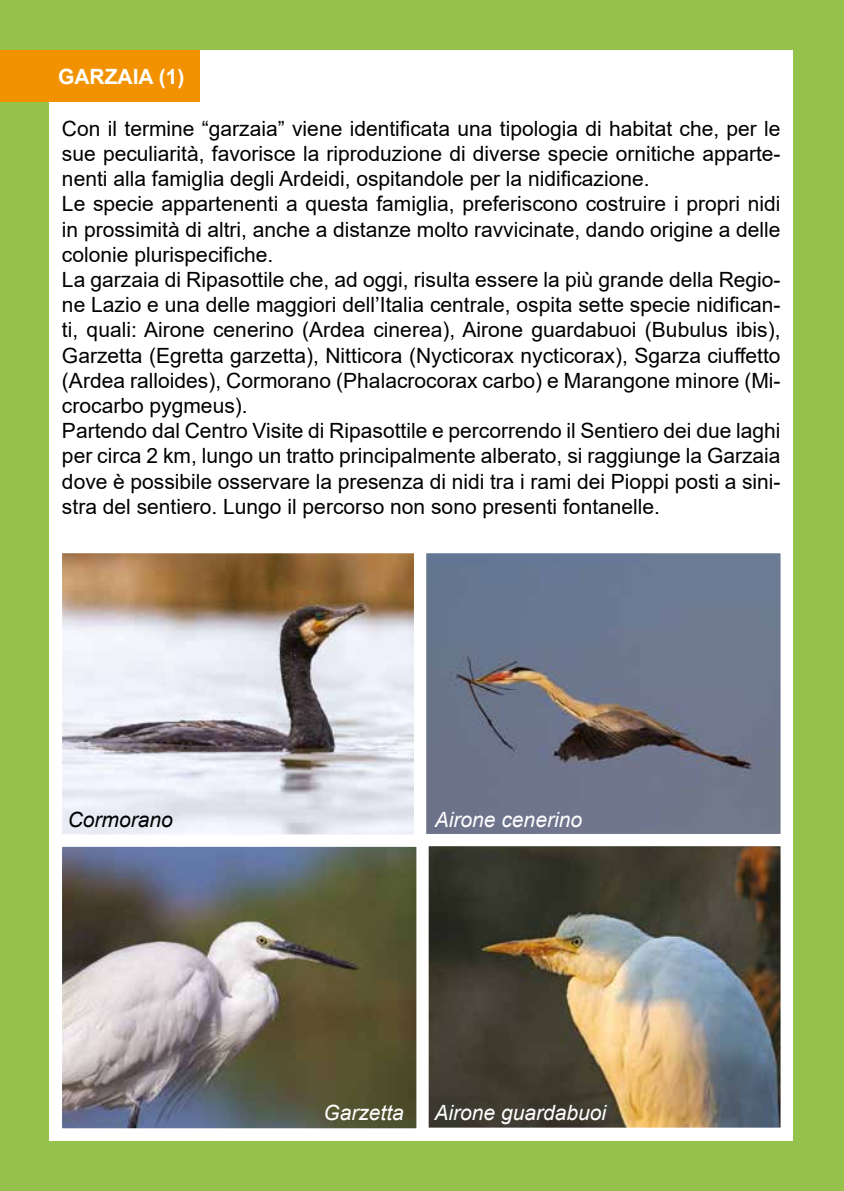
<style>
.page{position:relative;width:844px;height:1191px;background:#fff}
.page>*{position:absolute;margin:0;border:0;box-sizing:border-box;transform-origin:0 0}
.t1{font:21px/25.2px "Arial";color:#000}
.t2{font:italic 21px "Arial";color:#fff}
.t3{font:700 21px "Arial";color:#fff}
.t4{font:italic 21px "Arial";color:#000}
</style>
<div class="page">
<div style="left:0;top:0;width:843px;height:1191px;background:#94c24a"></div>
<div style="left:49px;top:50px;width:744px;height:1090px;background:#fff"></div>
<img style="left:63px;top:554px;width:351px;height:280px">
<img style="left:427px;top:554px;width:352px;height:280px">
<img style="left:428px;top:847px;width:351px;height:279px">
<div style="left:414px;top:834px;width:378px;height:305px;border:12px solid #fff"></div>
<svg style="left:63px;top:847px;width:352px;height:280px"></svg>
<div style="left:50px;top:834px;width:378px;height:306px;border:12px solid #fff"></div>
<div style="left:0;top:50px;width:200px;height:52px;background:#f39200"></div>
<p class="t3" style="left:58px;top:62px;width:128px">GARZAIA (1)</p>
<p class="t1" style="left:62px;top:116px;width:720px">Con il termine “garzaia” viene identificata una tipologia di habitat che, per le sue peculiarità, favorisce la riproduzione di diverse specie ornitiche apparte&shy;nenti alla famiglia degli Ardeidi, ospitandole per la nidificazione.<br>Le specie appartenenti a questa famiglia, preferiscono costruire i propri nidi in prossimità di altri, anche a distanze molto ravvicinate, dando origine a delle colonie plurispecifiche.<br>La garzaia di Ripasottile che, ad oggi, risulta essere la più grande della Regio&shy;ne Lazio e una delle maggiori dell’Italia centrale, ospita sette specie nidifican&shy;ti, quali: Airone cenerino (Ardea cinerea), Airone guardabuoi (Bubulus ibis), Garzetta (Egretta garzetta), Nitticora (Nycticorax nycticorax), Sgarza ciuffetto (Ardea ralloides), Cormorano (Phalacrocorax carbo) e Marangone minore (Mi&shy;crocarbo pygmeus).<br>Partendo dal Centro Visite di Ripasottile e percorrendo il Sentiero dei due laghi per circa 2 km, lungo un tratto principalmente alberato, si raggiunge la Garzaia dove è possibile osservare la presenza di nidi tra i rami dei Pioppi posti a sini&shy;stra del sentiero. Lungo il percorso non sono presenti fontanelle.</p>
<p class="t4" style="left:68px;top:806px;width:107px">Cormorano</p>
<p class="t2" style="left:435px;top:806px;width:149px">Airone cenerino</p>
<p class="t2" style="left:323px;top:1099px;width:82px">Garzetta</p>
<p class="t2" style="left:434px;top:1099px;width:173px">Airone guardabuoi</p>
</div>
